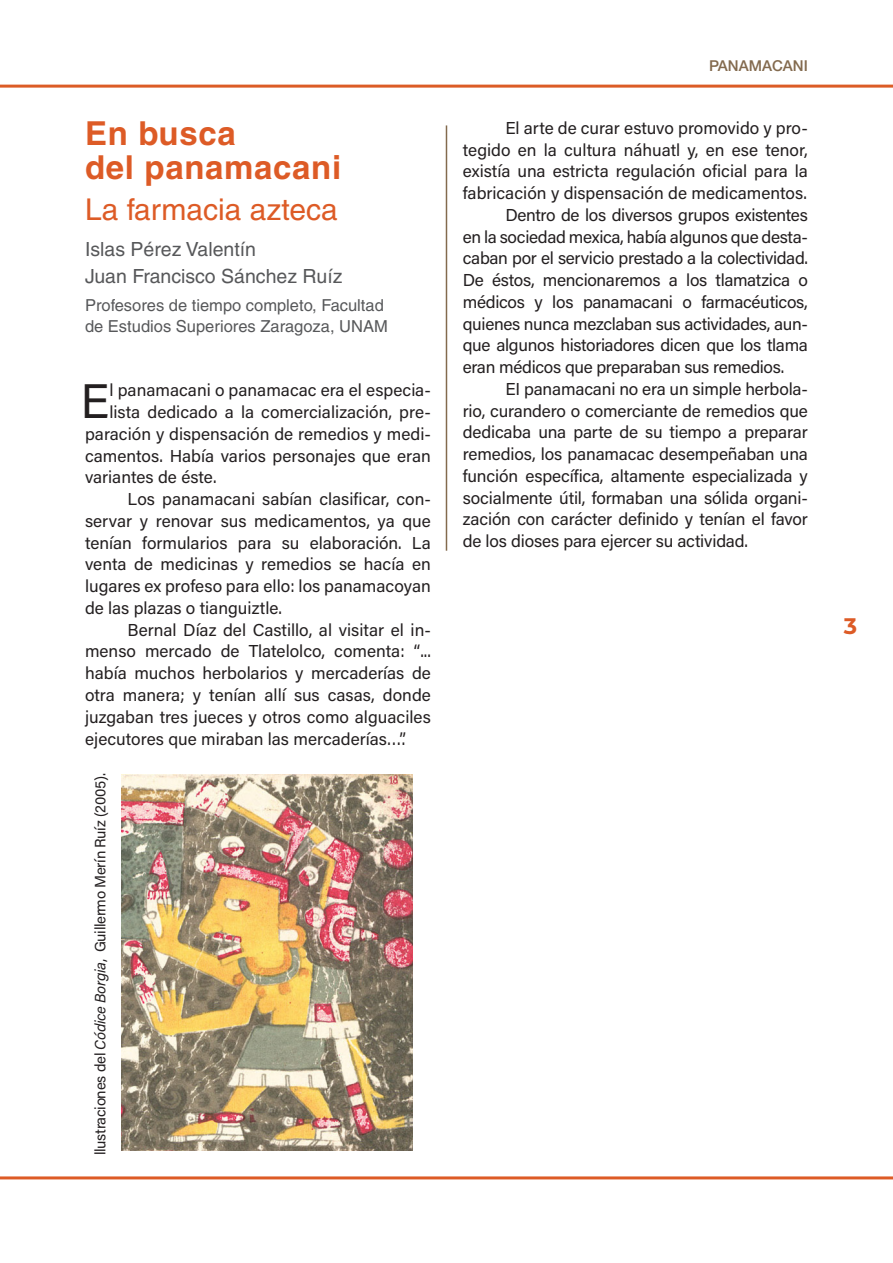
<style>
.page{position:relative;width:893px;height:1263px;background:#fff}
.page>*{position:absolute;margin:0;border:0;box-sizing:border-box;transform-origin:0 0}
.TEXTO{font:48.45px "Acumin Pro";color:#231f20}
.TITULO{font:700 33px "Helvetica";letter-spacing:.02em;color:#dd5b26}
.SUBTITULO{font:30px "Helvetica LT Std";color:#dd5b26}
.t1{font:700 22.5px "Montserrat";color:#dd5b26}
.AUTORES{font:19.5px "Helvetica";color:#57585a}
.TEXTO-2{font:17.25px/21.8px "Acumin Pro";color:#231f20;text-align:justify}
.PROFESIÓN{font:16.5px "Helvetica";color:#57585a}
.t2{font:15px "Acumin Pro";letter-spacing:-.02em;color:#231f20}
.t3{font:500 15px "Helvetica Neue LT Std";color:#836a4e}
.s1{font-style:italic}
</style>
<div class="page">
<hr style="left:0;top:85px;width:893px;height:3px;background:#dc5c26">
<hr style="left:0;top:1176px;width:893px;height:3px;background:#dd5b26">
<hr style="left:446px;top:125px;width:1px;height:426px;background:#836a4e">
<img style="left:122px;top:775px;width:290px;height:375px">
<p class="TITULO" style="left:85px;top:113px;width:152px">En busca</p>
<p class="TITULO" style="left:85px;top:148px;width:258px">del panamacani</p>
<p class="SUBTITULO" style="left:85px;top:192px;width:254px">La farmacia azteca</p>
<p class="AUTORES" style="left:85px;top:238px;width:173px">Islas Pérez Valentín</p>
<p class="AUTORES" style="left:85px;top:265px;width:259px">Juan Francisco Sánchez Ruíz</p>
<p class="PROFESIÓN" style="left:85px;top:296px;width:300px">Profesores de tiempo completo, Facultad</p>
<p class="PROFESIÓN" style="left:85px;top:317px;width:304px">de Estudios Superiores Zaragoza, UNAM</p>
<p class="TEXTO" style="left:81px;top:368px;width:30px">E</p>
<p class="TEXTO-2" style="left:110px;top:379px;width:323px">l panamacani o panamacac era el especia-</p>
<p class="TEXTO-2" style="left:110px;top:401px;width:323px">lista dedicado a la comercialización, pre-</p>
<p class="TEXTO-2" style="left:85px;top:422px;width:347px">paración y dispensación de remedios y medi-</p>
<p class="TEXTO-2" style="left:85px;top:444px;width:347px">camentos. Había varios personajes que eran</p>
<p class="TEXTO-2" style="left:85px;top:466px;width:133px">variantes de éste.</p>
<p class="TEXTO-2" style="left:85px;top:488px;width:347px;text-indent:43px">Los panamacani sabían clasificar, con&shy;servar y renovar sus medicamentos, ya que tenían formularios para su elaboración. La venta de medicinas y remedios se hacía en lugares ex profeso para ello: los panamacoyan de las plazas o tianguiztle.</p>
<p class="TEXTO-2" style="left:85px;top:618px;width:347px;text-indent:43px">Bernal Díaz del Castillo, al visitar el in&shy;menso mercado de Tlatelolco, comenta: “... había muchos herbolarios y mercaderías de otra manera; y tenían allí sus casas, donde juzgaban tres jueces y otros como alguaciles ejecutores que miraban las mercaderías…”.</p>
<p class="t2" style="left:90px;top:1155px;width:383px;rotate:-90deg">llustraciones del <span class="s1">Códice Borgia</span>, Guillermo Merín Ruíz (2005).</p>
<p class="t3" style="left:709px;top:57px;width:100px">PANAMACANI</p>
<p class="TEXTO-2" style="left:463px;top:116px;width:347px;text-indent:43px">El arte de curar estuvo promovido y pro&shy;tegido en la cultura náhuatl y, en ese tenor, existía una estricta regulación oficial para la fabricación y dispensación de medicamentos.</p>
<p class="TEXTO-2" style="left:463px;top:203px;width:347px;text-indent:43px">Dentro de los diversos grupos existentes en la sociedad mexica, había algunos que desta&shy;caban por el servicio prestado a la colectividad.<br>De éstos, mencionaremos a los tlamatzica o médicos y los panamacani o farmacéuticos, quienes nunca mezclaban sus actividades, aun&shy;que algunos historiadores dicen que los tlama eran médicos que preparaban sus remedios.</p>
<p class="TEXTO-2" style="left:463px;top:377px;width:347px;text-indent:43px">EI panamacani no era un simple herbola&shy;rio, curandero o comerciante de remedios que dedicaba una parte de su tiempo a preparar remedios, los panamacac desempeñaban una función específica, altamente especializada y socialmente útil, formaban una sólida organi&shy;zación con carácter definido y tenían el favor de los dioses para ejercer su actividad.</p>
<h3 class="t1" style="left:844px;top:610px;width:15px">3</h3>
</div>
